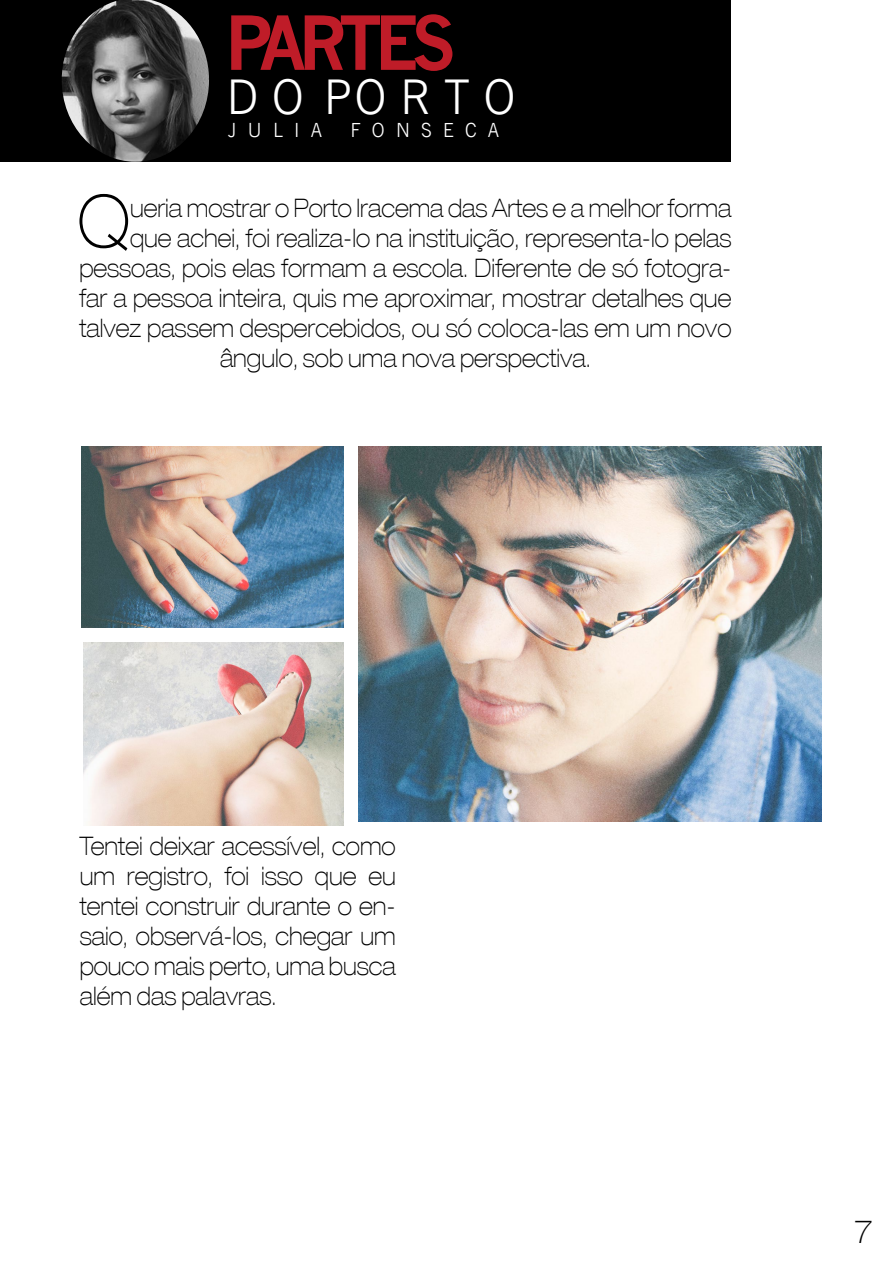
<style>
.page{position:relative;width:893px;height:1263px;background:#fff}
.page>*{position:absolute;margin:0;border:0;box-sizing:border-box;transform-origin:0 0}
.t1{font:700 72.9px "News Gothic";letter-spacing:-.11em;color:#bf1c28;scale:.95 1}
.t2{font:100 expanded 72.9px "Helvetica 33";color:#000;scale:.88 1}
.t3{font:300 48px "News Gothic BT";letter-spacing:.29em;color:#fff}
.t4{font:100 expanded 31.5px "Helvetica 33";color:#000}
.t5{font:100 expanded 25.5px/30px "Helvetica 33";color:#000;text-align:justify;scale:.88 1}
.t6{font:300 19.5px "News Gothic BT";letter-spacing:.58em;color:#fff}
</style>
<div class="page">
<div style="left:0;top:0;width:730px;height:161px;background:#000"></div>
<img style="left:359px;top:446px;width:462px;height:376px">
<img style="left:84px;top:642px;width:260px;height:183px">
<img style="left:82px;top:446px;width:262px;height:181px">
<img style="left:62px;top:0;width:147px;height:162px">
<h1 class="t1" style="left:225px;top:-1px;width:245px">PARTES</h1>
<h2 class="t3" style="left:226px;top:67px;width:290px">DO PORTO</h2>
<p class="t6" style="left:228px;top:118px;width:96px">JULIA</p>
<p class="t6" style="left:350px;top:118px;width:150px">FONSECA</p>
<h1 class="t2" style="left:78px;top:178px;width:61px">Q</h1>
<p class="t5" style="left:130px;top:193px;width:685px">ueria mostrar o Porto Iracema das Artes e a melhor forma</p>
<p class="t5" style="left:130px;top:223px;width:685px">que achei, foi realiza-lo na instituição, representa-lo pelas</p>
<p class="t5" style="left:79px;top:253px;width:742px">pessoas, pois elas formam a escola. Diferente de só fotogra-</p>
<p class="t5" style="left:79px;top:283px;width:742px">far a pessoa inteira, quis me aproximar, mostrar detalhes que</p>
<p class="t5" style="left:79px;top:313px;width:742px">talvez passem despercebidos, ou só coloca-las em um novo</p>
<p class="t5" style="left:220px;top:343px;width:423px">ângulo, sob uma nova perspectiva.</p>
<p class="t5" style="left:80px;top:830px;width:361px">Tentei deixar acessível, como um registro, foi isso que eu tentei construir durante o en&shy;saio, observá-los, chegar um pouco mais perto, uma busca além das palavras.</p>
<p class="t4" style="left:854px;top:1213px;width:20px">7</p>
</div>
